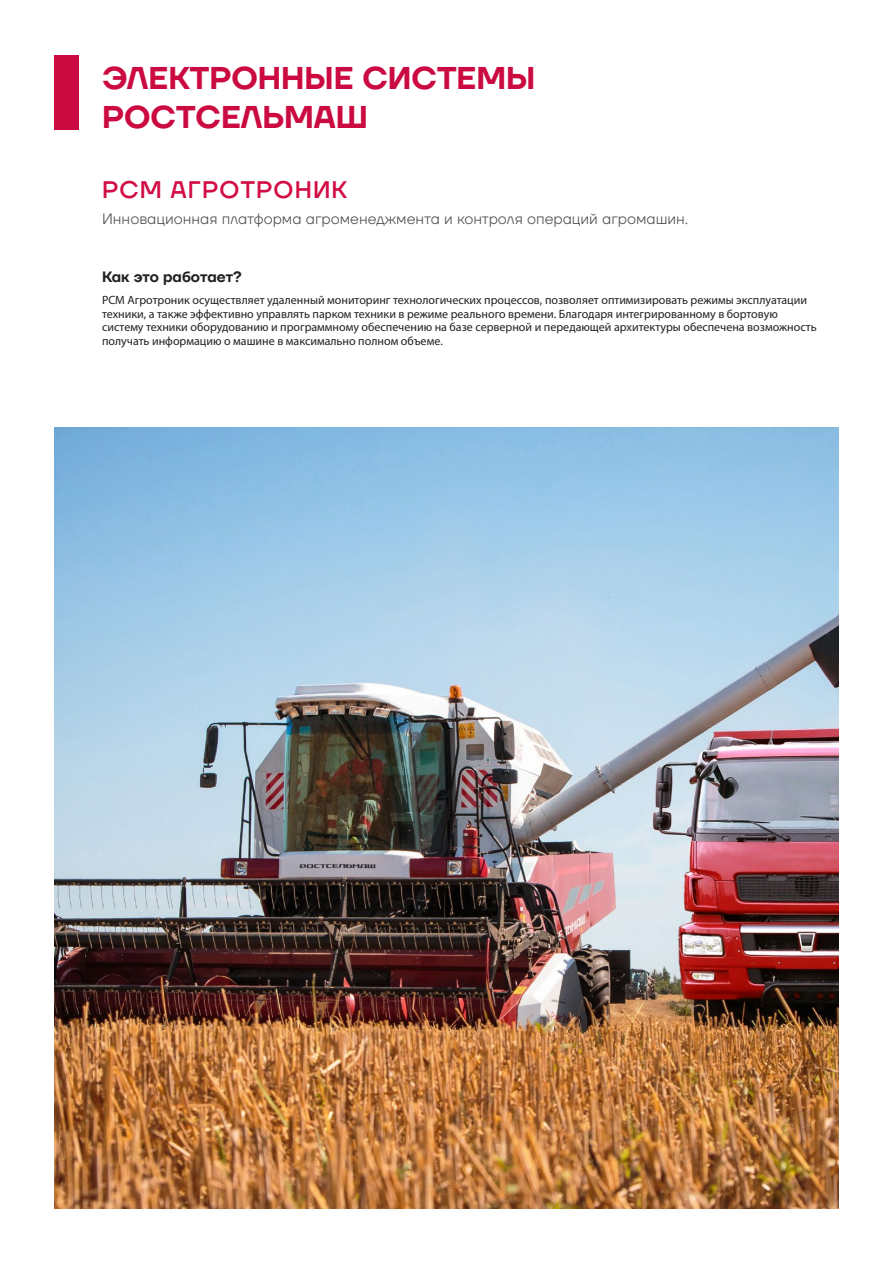
<style>
.page{position:relative;width:893px;height:1263px;background:#fff}
.page>*{position:absolute;margin:0;border:0;box-sizing:border-box;transform-origin:0 0}
.t1{font:600 31.5px/39px "TT Firs Neue";color:#ca0a40}
.t2{font:500 24px "TT Firs Neue";letter-spacing:.05em;color:#d20d44}
.t3{font:300 15px "TT Firs Neue";color:#4b4c4d}
.t4{font:600 15px "TT Firs Neue";color:#231f20}
.t5{font:12px/13.5px "Myriad Pro";color:#231f20}
</style>
<div class="page">
<img style="left:54px;top:427px;width:785px;height:782px">
<div style="left:54px;top:55px;width:24px;height:75px;background:#ca0a40"></div>
<h1 class="t1" style="left:102px;top:59px;width:435px">ЭЛЕКТРОННЫЕ СИСТЕМЫ<br>РОСТСЕЛЬМАШ</h1>
<h2 class="t2" style="left:102px;top:173px;width:247px">РСМ АГРОТРОНИК</h2>
<p class="t3" style="left:102px;top:209px;width:587px">Инновационная платформа агроменеджмента и контроля операций агромашин.</p>
<p class="t4" style="left:102px;top:267px;width:141px">Как это работает?</p>
<p class="t5" style="left:102px;top:293px;width:716px">РСМ Агротроник осуществляет удаленный мониторинг технологических процессов, позволяет оптимизировать режимы эксплуатации техники, а также эффективно управлять парком техники в режиме реального времени. Благодаря интегрированному в бортовую систему техники оборудованию и программному обеспечению на базе серверной и передающей архитектуры обеспечена возможность получать информацию о машине в максимально полном объеме.</p>
</div>
